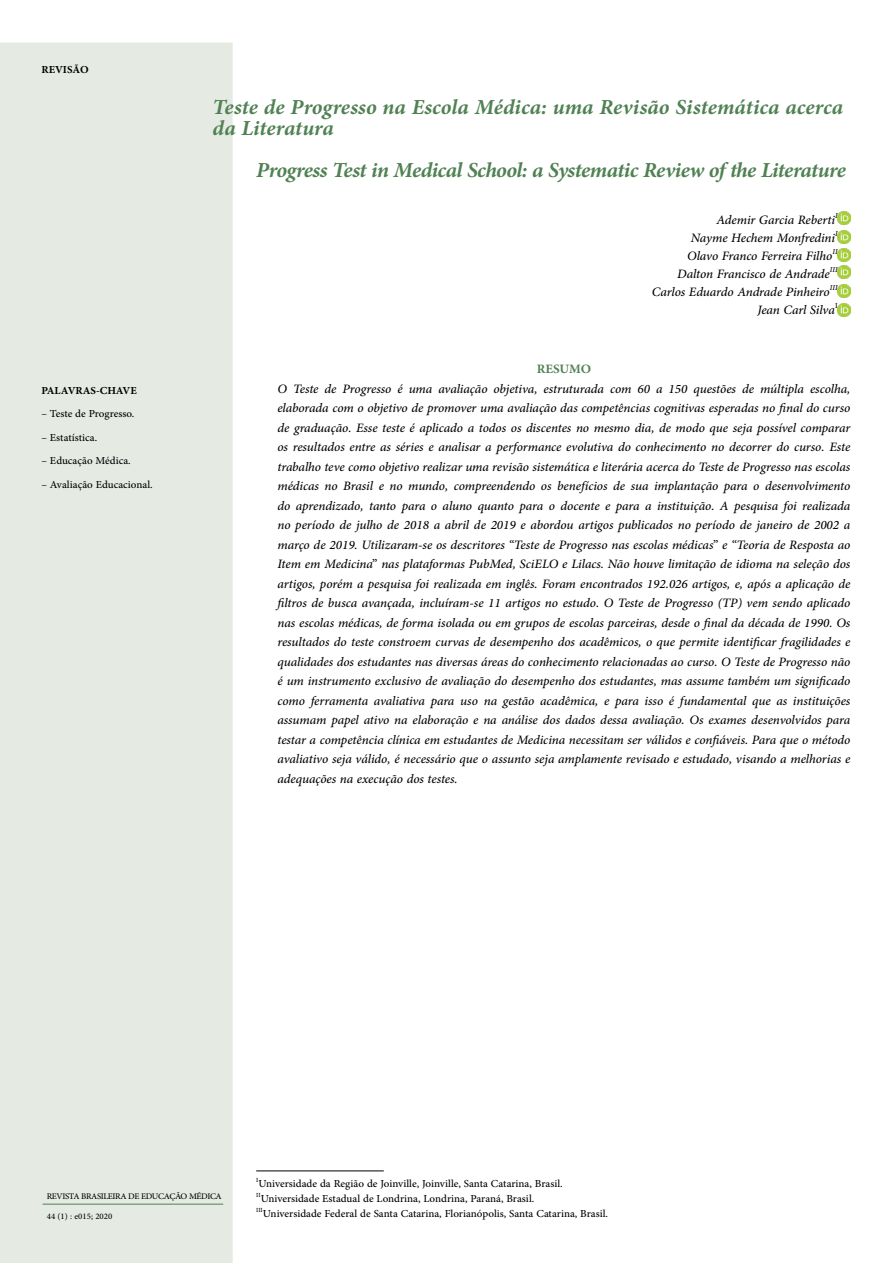
<style>
.page{position:relative;width:893px;height:1263px;background:#fff}
.page>*{position:absolute;margin:0;border:0;box-sizing:border-box;transform-origin:0 0}
.t1{font:italic 700 30px "Adobe Arabic";letter-spacing:-.01em;color:#508153}
.t2{font:italic 18px/19.5px "Adobe Arabic";letter-spacing:-.005em;color:#000;text-align:right}
.t3{font:700 18px "Adobe Arabic";letter-spacing:-.005em;color:#508153}
.t4{font:15px/15px "Adobe Arabic";color:#000}
.t5{font:700 15px "Adobe Arabic";color:#000}
.t6{font:12px "Adobe Arabic";letter-spacing:-.03em;color:#000}
.t7{font:12px "Adobe Arabic";color:#000}
</style>
<div class="page">
<svg style="left:838px;top:212px;width:12px;height:12px"></svg>
<svg style="left:838px;top:231px;width:12px;height:12px"></svg>
<svg style="left:838px;top:249px;width:12px;height:29px"></svg>
<svg style="left:838px;top:285px;width:12px;height:12px"></svg>
<svg style="left:838px;top:303px;width:12px;height:13px"></svg>
<hr style="left:256px;top:1170px;width:128px;height:1px;background:#000">
<div style="left:0;top:43px;width:233px;height:1220px;background:#e5ebe3"></div>
<hr style="left:43px;top:1204px;width:180px;height:1px;background:#508153">
<p class="t5" style="left:41px;top:59px;width:49px">REVISÃO</p>
<p class="t5" style="left:41px;top:380px;width:97px">PALAVRAS-CHAVE</p>
<p class="t4" style="left:41px;top:405px;width:94px">– Teste de Progresso.</p>
<p class="t4" style="left:41px;top:428px;width:57px">– Estatística.</p>
<p class="t4" style="left:41px;top:452px;width:91px">– Educação Médica.</p>
<p class="t4" style="left:41px;top:475px;width:113px">– Avaliação Educacional.</p>
<h1 class="t1" style="left:213px;top:86px;width:632px">Teste de Progresso na Escola Médica: uma Revisão Sistemática acerca</h1>
<h1 class="t1" style="left:213px;top:107px;width:123px">da Literatura</h1>
<h1 class="t1" style="left:256px;top:149px;width:591px">Progress Test in Medical School: a Systematic Review of the Literature</h1>
<p class="t2" style="left:652px;top:209px;width:187px;line-height:18px">Ademir Garcia Reberti<sup>I<br></sup>Nayme Hechem Monfredini<sup>I<br></sup>Olavo Franco Ferreira Filho<sup>II<br></sup>Dalton Francisco de Andrade<sup>III<br></sup>Carlos Eduardo Andrade Pinheiro<sup>III<br></sup>Jean Carl Silva<sup>I</sup></p>
<p class="t3" style="left:537px;top:357px;width:56px">RESUMO</p>
<p class="t2" style="left:277px;top:377px;width:574px;text-align:justify">O Teste de Progresso é uma avaliação objetiva, estruturada com 60 a 150 questões de múltipla escolha, elaborada com o objetivo de promover uma avaliação das competências cognitivas esperadas no final do curso de graduação. Esse teste é aplicado a todos os discentes no mesmo dia, de modo que seja possível comparar os resultados entre as séries e analisar a performance evolutiva do conhecimento no decorrer do curso. Este trabalho teve como objetivo realizar uma revisão sistemática e literária acerca do Teste de Progresso nas escolas médicas no Brasil e no mundo, compreendendo os benefícios de sua implantação para o desenvolvimento do aprendizado, tanto para o aluno quanto para o docente e para a instituição. A pesquisa foi realizada no período de julho de 2018 a abril de 2019 e abordou artigos publicados no período de janeiro de 2002 a março de 2019. Utilizaram-se os descritores “Teste de Progresso nas escolas médicas” e “Teoria de Resposta ao Item em Medicina” nas plataformas PubMed, SciELO e Lilacs. Não houve limitação de idioma na seleção dos artigos, porém a pesquisa foi realizada em inglês. Foram encontrados 192.026 artigos, e, após a aplicação de filtros de busca avançada, incluíram-se 11 artigos no estudo. O Teste de Progresso (TP) vem sendo aplicado nas escolas médicas, de forma isolada ou em grupos de escolas parceiras, desde o final da década de 1990. Os resultados do teste constroem curvas de desempenho dos acadêmicos, o que permite identificar fragilidades e qualidades dos estudantes nas diversas áreas do conhecimento relacionadas ao curso. O Teste de Progresso não é um instrumento exclusivo de avaliação do desempenho dos estudantes, mas assume também um significado como ferramenta avaliativa para uso na gestão acadêmica, e para isso é fundamental que as instituições assumam papel ativo na elaboração e na análise dos dados dessa avaliação. Os exames desenvolvidos para testar a competência clínica em estudantes de Medicina necessitam ser válidos e confiáveis. Para que o método avaliativo seja válido, é necessário que o assunto seja amplamente revisado e estudado, visando a melhorias e adequações na execução dos testes.</p>
<p class="t6" style="left:47px;top:1188px;width:177px">REVISTA BRASILEIRA DE EDUCAÇÃO MÉDICA</p>
<p class="t7" style="left:47px;top:1208px;width:67px">44 (1) : e015; 2020</p>
<p class="t4" style="left:256px;top:1174px;width:353px"><sup>I</sup>Universidade da Região de Joinville, Joinville, Santa Catarina, Brasil.<br><sup>II</sup>Universidade Estadual de Londrina, Londrina, Paraná, Brasil.<br><sup>III</sup>Universidade Federal de Santa Catarina, Florianópolis, Santa Catarina, Brasil.</p>
</div>
